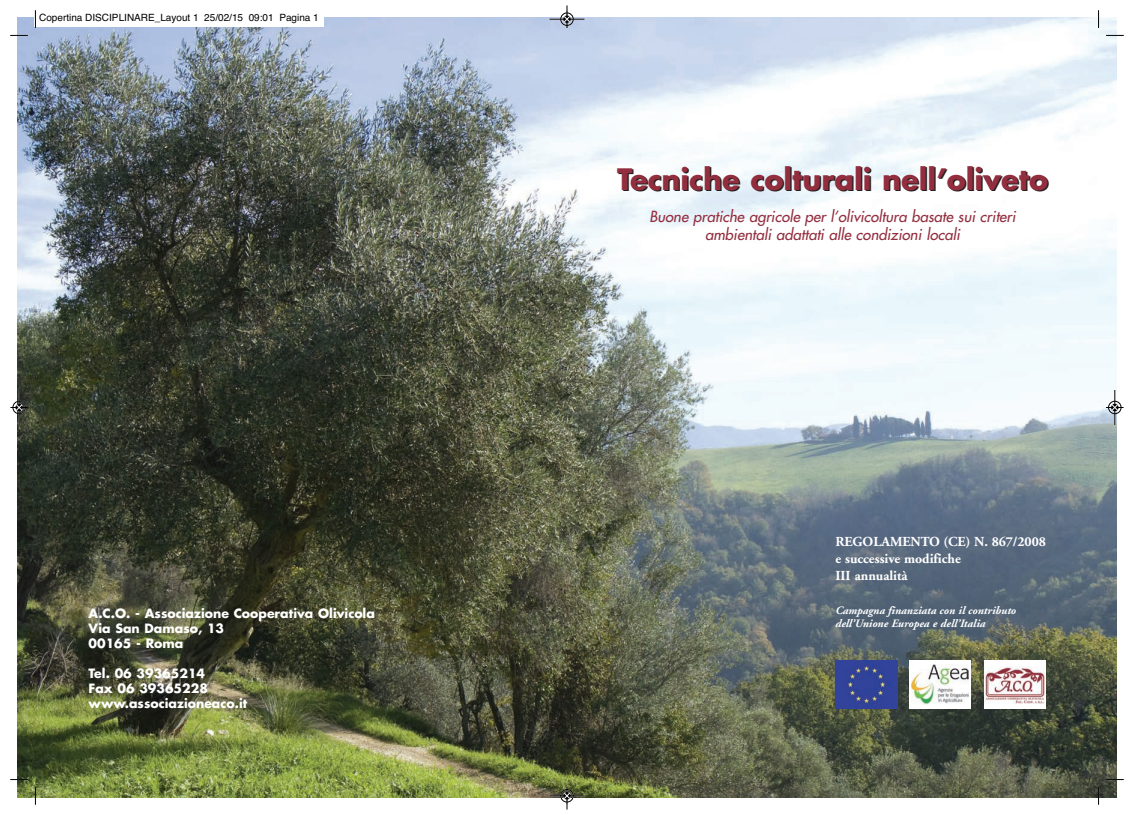
<style>
.page{position:relative;width:1134px;height:815px;background:#fff}
.page>*{position:absolute;margin:0;border:0;box-sizing:border-box;transform-origin:0 0}
.t1{font:700 28.75px "Futura M";color:#231f20}
.t2{font:italic 15px/18px "Futura M";color:#932e3f;text-align:center}
.t3{font:700 13.75px/17px "Adobe Garamond";color:#fff}
.t4{font:700 12.5px/15px "Futura M";color:#fff}
.t5{font:italic 700 11.25px/13.5px "Adobe Garamond";color:#fff}
.t6{font:10px "Helvetica";color:#000}
</style>
<div class="page">
<img style="left:18px;top:18px;width:1098px;height:779px">
<div style="left:909px;top:661px;width:62px;height:48px;background:#fff"></div>
<img style="left:912px;top:665px;width:57px;height:40px">
<div style="left:984px;top:661px;width:61px;height:48px;background:#fff"></div>
<img style="left:984px;top:666px;width:61px;height:37px">
<img style="left:835px;top:661px;width:62px;height:48px">
<div style="left:34px;top:9px;width:290px;height:17px;background:#fff"></div>
<svg style="left:35px;top:10px;width:1px;height:18px"></svg>
<svg style="left:10px;top:35px;width:18px;height:1px"></svg>
<svg style="left:1098px;top:10px;width:1px;height:18px"></svg>
<svg style="left:1106px;top:35px;width:18px;height:1px"></svg>
<svg style="left:35px;top:787px;width:1px;height:18px"></svg>
<svg style="left:10px;top:779px;width:18px;height:1px"></svg>
<svg style="left:1098px;top:787px;width:1px;height:18px"></svg>
<svg style="left:1106px;top:779px;width:18px;height:1px"></svg>
<div style="left:560px;top:13px;width:14px;height:13px;border:1px solid #fff;border-radius:50%"></div>
<hr style="left:549px;top:19px;width:35px;height:1px;background:#000">
<div style="left:561px;top:13px;width:12px;height:13px;border:1px solid #000;border-radius:50%"></div>
<svg style="left:564px;top:5px;width:6px;height:23px"></svg>
<hr style="left:549px;top:795px;width:35px;height:1px;background:#fff">
<div style="left:560px;top:789px;width:14px;height:13px;border:1px solid #fff;border-radius:50%"></div>
<hr style="left:549px;top:796px;width:35px;height:1px;background:#000">
<div style="left:561px;top:789px;width:12px;height:13px;border:1px solid #000;border-radius:50%"></div>
<svg style="left:564px;top:787px;width:6px;height:23px"></svg>
<hr style="left:19px;top:390px;width:1px;height:35px;background:#000">
<div style="left:13px;top:401px;width:13px;height:13px;border:1px solid #000;border-radius:50%"></div>
<svg style="left:10px;top:404px;width:18px;height:7px"></svg>
<hr style="left:1114px;top:390px;width:1px;height:35px;background:#000">
<div style="left:1108px;top:401px;width:13px;height:13px;border:1px solid #000;border-radius:50%"></div>
<svg style="left:1106px;top:404px;width:17px;height:7px"></svg>
<p class="t6" style="left:39px;top:14px;width:281px">Copertina DISCIPLINARE_Layout 1 25/02/15 09:01 Pagina 1</p>
<p class="t4" style="left:89px;top:607px;width:288px">A.C.O. - Associazione Cooperativa Olivicola<br>Via San Damaso, 13<br>00165 - Roma</p>
<p class="t4" style="left:89px;top:667px;width:160px">Tel. 06 39365214<br>Fax 06 39365228 www.associazioneaco.it</p>
<h1 class="t1" style="left:618px;top:167px;width:433px">Tecniche colturali nell’oliveto</h1>
<p class="t2" style="left:649px;top:208px;width:368px">Buone pratiche agricole per l’olivicoltura basate sui criteri ambientali adattati alle condizioni locali</p>
<p class="t3" style="left:835px;top:535px;width:212px">REGOLAMENTO (CE) N. 867/2008 e successive modifiche<br>III annualità</p>
<p class="t5" style="left:835px;top:604px;width:182px">Campagna finanziata con il contributo dell’Unione Europea e dell’Italia</p>
</div>
